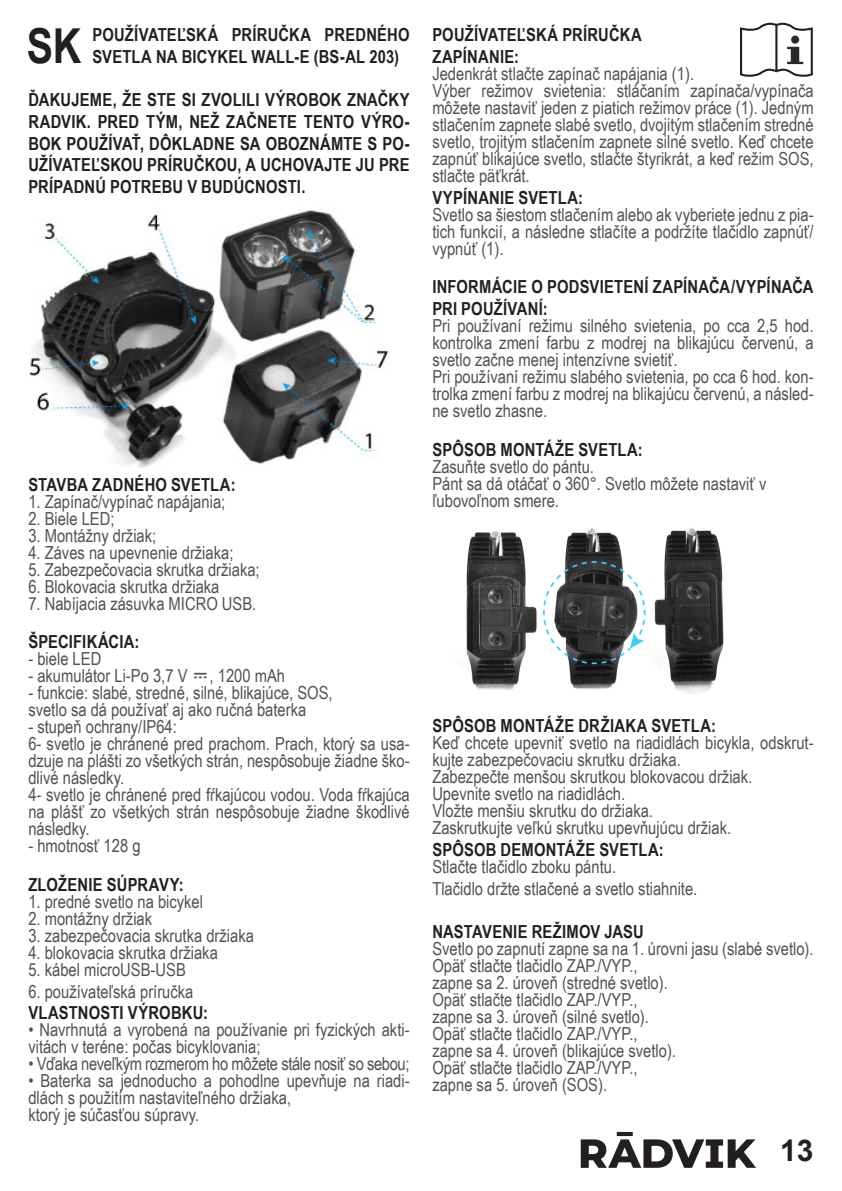
<style>
.page{position:relative;width:842px;height:1191px;background:#fff}
.page>*{position:absolute;margin:0;border:0;box-sizing:border-box;transform-origin:0 0}
.Zwykły_akapit{font:700 48.2px "Arial Narrow";color:#231f20}
.t1{font:700 30px "Arial";color:#231f20}
.Zwykły_akapit-2{font:18px/17px "Arial Narrow";color:#4f5252;text-align:justify}
.Zwykły_akapit-3{font:700 18px/21.6px "Arial Narrow";letter-spacing:.01em;color:#231f20}
.Zwykły_akapit-4{font:18px "Arial Narrow";letter-spacing:-.02em;color:#4f5252}
.s1{font-weight:700;color:#231f20}
</style>
<div class="page">
<img style="left:29px;top:210px;width:360px;height:258px">
<img style="left:466px;top:528px;width:258px;height:165px">
<svg style="left:740px;top:23px;width:73px;height:54px"></svg>
<svg style="left:581px;top:1132px;width:175px;height:35px"></svg>
<p class="Zwykły_akapit" style="left:27px;top:10px;width:56px">SK</p>
<p class="Zwykły_akapit-3" style="left:92px;top:23px;width:319px">POUŽÍVATEĽSKÁ PRÍRUČKA PREDNÉHO<br>SVETLA NA BICYKEL WALL-E (BS-AL 203)</p>
<p class="Zwykły_akapit-3" style="left:28px;top:88px;width:383px;text-align:justify">ĎAKUJEME, ŽE STE SI ZVOLILI VÝROBOK ZNAČKY RADVIK. PRED TÝM, NEŽ ZAČNETE TENTO VÝRO-BOK POUŽÍVAŤ, DÔKLADNE SA OBOZNÁMTE S PO-UŽÍVATEĽSKOU PRÍRUČKOU, A UCHOVAJTE JU PRE PRÍPADNÚ POTREBU V BUDÚCNOSTI.</p>
<p class="Zwykły_akapit-3" style="left:28px;top:472px;width:209px">STAVBA ZADNÉHO SVETLA:</p>
<p class="Zwykły_akapit-2" style="left:28px;top:492px;width:198px">1. Zapínač/vypínač napájania;</p>
<p class="Zwykły_akapit-2" style="left:28px;top:509px;width:88px">2. Biele LED;</p>
<p class="Zwykły_akapit-2" style="left:28px;top:526px;width:129px">3. Montážny držiak;</p>
<p class="Zwykły_akapit-2" style="left:28px;top:543px;width:207px">4. Záves na upevnenie držiaka;</p>
<p class="Zwykły_akapit-2" style="left:28px;top:560px;width:233px">5. Zabezpečovacia skrutka držiaka;</p>
<p class="Zwykły_akapit-2" style="left:28px;top:577px;width:193px">6. Blokovacia skrutka držiaka</p>
<p class="Zwykły_akapit-2" style="left:28px;top:594px;width:230px">7. Nabíjacia zásuvka MICRO USB.</p>
<p class="Zwykły_akapit-3" style="left:28px;top:630px;width:113px">ŠPECIFIKÁCIA:</p>
<p class="Zwykły_akapit-2" style="left:28px;top:650px;width:75px">- biele LED</p>
<p class="Zwykły_akapit-2" style="left:28px;top:667px;width:258px">- akumulátor Li-Po 3,7 V , 1200 mAh</p>
<p class="Zwykły_akapit-2" style="left:28px;top:684px;width:306px">- funkcie: slabé, stredné, silné, blikajúce, SOS,</p>
<p class="Zwykły_akapit-2" style="left:28px;top:701px;width:279px">svetlo sa dá používať aj ako ručná baterka</p>
<p class="Zwykły_akapit-2" style="left:28px;top:718px;width:150px">- stupeň ochrany/IP64:</p>
<p class="Zwykły_akapit-2" style="left:28px;top:735px;width:383px">6- svetlo je chránené pred prachom. Prach, ktorý sa usa&shy;dzuje na plášti zo všetkých strán, nespôsobuje žiadne ško&shy;dlivé následky.</p>
<p class="Zwykły_akapit-2" style="left:28px;top:786px;width:383px">4- svetlo je chránené pred fŕkajúcou vodou. Voda fŕkajúca na plášť zo všetkých strán nespôsobuje žiadne škodlivé následky.</p>
<p class="Zwykły_akapit-2" style="left:28px;top:837px;width:114px">- hmotnosť 128 g</p>
<p class="Zwykły_akapit-3" style="left:28px;top:873px;width:157px">ZLOŽENIE SÚPRAVY:</p>
<p class="Zwykły_akapit-2" style="left:28px;top:892px;width:176px">1. predné svetlo na bicykel</p>
<p class="Zwykły_akapit-2" style="left:28px;top:909px;width:125px">2. montážny držiak</p>
<p class="Zwykły_akapit-2" style="left:28px;top:926px;width:227px">3. zabezpečovacia skrutka držiaka</p>
<p class="Zwykły_akapit-2" style="left:28px;top:943px;width:191px">4. blokovacia skrutka držiaka</p>
<p class="Zwykły_akapit-2" style="left:28px;top:960px;width:159px">5. kábel microUSB-USB</p>
<p class="Zwykły_akapit-2" style="left:28px;top:982px;width:167px">6. používateľská príručka</p>
<p class="Zwykły_akapit-3" style="left:28px;top:1001px;width:181px">VLASTNOSTI VÝROBKU:</p>
<p class="Zwykły_akapit-2" style="left:28px;top:1020px;width:383px">• Navrhnutá a vyrobená na používanie pri fyzických akti&shy;vitách v teréne: počas bicyklovania;</p>
<p class="Zwykły_akapit-4" style="left:28px;top:1050px;width:383px">• Vďaka neveľkým rozmerom ho môžete stále nosiť so sebou;</p>
<p class="Zwykły_akapit-2" style="left:28px;top:1071px;width:383px">• Baterka sa jednoducho a pohodlne upevňuje na riadi&shy;dlách s použitím nastaviteľného držiaka,</p>
<p class="Zwykły_akapit-2" style="left:28px;top:1105px;width:173px">ktorý je súčasťou súpravy.</p>
<p class="Zwykły_akapit-3" style="left:432px;top:23px;width:211px">POUŽÍVATEĽSKÁ PRÍRUČKA</p>
<p class="Zwykły_akapit-3" style="left:432px;top:45px;width:88px">ZAPÍNANIE:</p>
<p class="Zwykły_akapit-2" style="left:432px;top:65px;width:263px">Jedenkrát stlačte zapínač napájania (1).</p>
<p class="Zwykły_akapit-2" style="left:432px;top:82px;width:383px">Výber režimov svietenia: stláčaním zapínača/vypínača môžete nastaviť jeden z piatich režimov práce (1). Jedným stlačením zapnete slabé svetlo, dvojitým stlačením stredné svetlo, trojitým stlačením zapnete silné svetlo. Keď chcete zapnúť blikajúce svetlo, stlačte štyrikrát, a keď režim SOS, stlačte päťkrát.</p>
<p class="Zwykły_akapit-3" style="left:432px;top:186px;width:152px">VYPÍNANIE SVETLA:</p>
<p class="Zwykły_akapit-2" style="left:432px;top:205px;width:383px">Svetlo sa šiestom stlačením alebo ak vyberiete jednu z pia&shy;tich funkcií, a následne stlačíte a podržíte tlačidlo zapnúť/ vypnúť (1).</p>
<p class="Zwykły_akapit-3" style="left:432px;top:275px;width:383px">INFORMÁCIE O PODSVIETENÍ ZAPÍNAČA/VYPÍNAČA<br>PRI POUŽÍVANÍ:</p>
<p class="Zwykły_akapit-2" style="left:432px;top:316px;width:383px">Pri používaní režimu silného svietenia, po cca 2,5 hod. kontrolka zmení farbu z modrej na blikajúcu červenú, a svetlo začne menej intenzívne svietiť.</p>
<p class="Zwykły_akapit-2" style="left:432px;top:367px;width:383px">Pri používaní režimu slabého svietenia, po cca 6 hod. kon&shy;trolka zmení farbu z modrej na blikajúcu červenú, a násled&shy;ne svetlo zhasne.</p>
<p class="Zwykły_akapit-2" style="left:432px;top:440px;width:336px;text-align:left"><span class="s1">SPÔSOB MONTÁŽE SVETLA:<br></span>Zasuňte svetlo do pántu.<br>Pánt sa dá otáčať o 360°. Svetlo môžete nastaviť v ľubovoľnom smere.</p>
<p class="Zwykły_akapit-3" style="left:432px;top:714px;width:285px">SPÔSOB MONTÁŽE DRŽIAKA SVETLA:</p>
<p class="Zwykły_akapit-2" style="left:432px;top:734px;width:383px">Keď chcete upevniť svetlo na riadidlách bicykla, odskrut&shy;kujte zabezpečovaciu skrutku držiaka.</p>
<p class="Zwykły_akapit-2" style="left:432px;top:768px;width:321px">Zabezpečte menšou skrutkou blokovacou držiak.</p>
<p class="Zwykły_akapit-2" style="left:432px;top:785px;width:194px">Upevnite svetlo na riadidlách.</p>
<p class="Zwykły_akapit-2" style="left:432px;top:802px;width:222px">Vložte menšiu skrutku do držiaka.</p>
<p class="Zwykły_akapit-2" style="left:432px;top:819px;width:300px">Zaskrutkujte veľkú skrutku upevňujúcu držiak.</p>
<p class="Zwykły_akapit-3" style="left:432px;top:838px;width:233px">SPÔSOB DEMONTÁŽE SVETLA:</p>
<p class="Zwykły_akapit-2" style="left:432px;top:857px;width:185px">Stlačte tlačidlo zboku pántu.</p>
<p class="Zwykły_akapit-2" style="left:432px;top:879px;width:266px">Tlačidlo držte stlačené a svetlo stiahnite.</p>
<p class="Zwykły_akapit-3" style="left:432px;top:919px;width:213px">NASTAVENIE REŽIMOV JASU</p>
<p class="Zwykły_akapit-2" style="left:432px;top:939px;width:383px">Svetlo po zapnutí zapne sa na 1. úrovni jasu (slabé svetlo).</p>
<p class="Zwykły_akapit-2" style="left:432px;top:956px;width:207px">Opäť stlačte tlačidlo ZAP./VYP.,</p>
<p class="Zwykły_akapit-2" style="left:432px;top:973px;width:237px">zapne sa 2. úroveň (stredné svetlo).</p>
<p class="Zwykły_akapit-2" style="left:432px;top:990px;width:207px">Opäť stlačte tlačidlo ZAP./VYP.,</p>
<p class="Zwykły_akapit-2" style="left:432px;top:1007px;width:218px">zapne sa 3. úroveň (silné svetlo).</p>
<p class="Zwykły_akapit-2" style="left:432px;top:1024px;width:207px">Opäť stlačte tlačidlo ZAP./VYP.,</p>
<p class="Zwykły_akapit-2" style="left:432px;top:1041px;width:245px">zapne sa 4. úroveň (blikajúce svetlo).</p>
<p class="Zwykły_akapit-2" style="left:432px;top:1058px;width:207px">Opäť stlačte tlačidlo ZAP./VYP.,</p>
<p class="Zwykły_akapit-2" style="left:432px;top:1075px;width:176px">zapne sa 5. úroveň (SOS).</p>
<h2 class="t1" style="left:780px;top:1129px;width:35px">13</h2>
</div>
